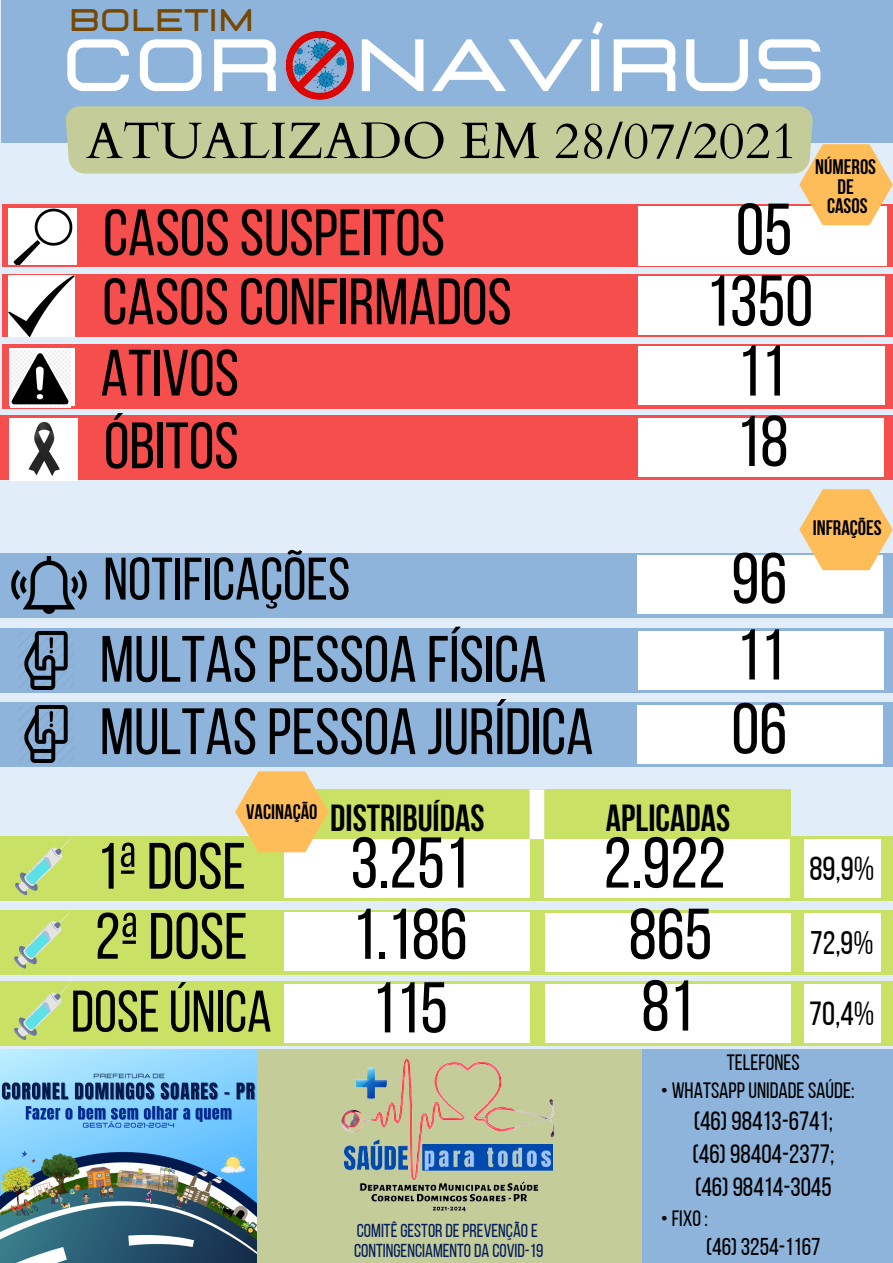
<style>
.page{position:relative;width:893px;height:1263px;background:#e1eefa}
.page>*{position:absolute;margin:0;border:0;box-sizing:border-box;transform-origin:0 0}
.t1{font:700 73.88px "Lastica";color:#fff}
.t2{font:72.9px "Bebas Neue";color:#000}
.t3{font:71.62px "Bebas Neue";color:#000}
.t4{font:65.32px "Bebas Neue";color:#000}
.t5{font:59.85px "Bebas Neue";color:#000}
.t6{font:58.57px "Bebas Neue";color:#000}
.t7{font:51.3px "Cardo";color:#000}
.t8{font:700 37.58px "Bebas Neue";color:#000}
.t9{font:33.38px "Bebas Neue";color:#000}
.t10{font:32.62px "Bebas Neue";color:#000}
.t11{font:700 31.12px "Lastica";color:#764802}
.t12{font:26.4px "Bebas Neue";color:#000}
.t13{font:24.3px "Bebas Neue";color:#000}
.t14{font:22.2px "Bebas Neue";color:#000}
.t15{font:700 20.92px "Bebas Neue";color:#000}
.t16{font:18.75px "Bebas Neue";color:#041d5c}
</style>
<div class="page">
<div style="left:1px;top:0;width:892px;height:142px;background:#8eb4db"></div>
<div style="left:65px;top:106px;width:748px;height:67px;background:#c4cd9a"></div>
<div style="left:2px;top:204px;width:891px;height:63px;background:#f64d4d"></div>
<div style="left:8px;top:208px;width:68px;height:57px;background:#fff"></div>
<img style="left:13px;top:208px;width:60px;height:56px">
<div style="left:638px;top:206px;width:248px;height:59px;background:#fff"></div>
<div style="left:2px;top:344px;width:891px;height:64px;background:#f64d4d"></div>
<div style="left:235px;top:1049px;width:430px;height:214px;background:#c4cd9a"></div>
<div style="left:642px;top:1049px;width:251px;height:214px;background:#8eb4db"></div>
<div style="left:2px;top:274px;width:891px;height:63px;background:#f64d4d"></div>
<div style="left:638px;top:276px;width:247px;height:59px;background:#fff"></div>
<img style="left:8px;top:275px;width:66px;height:62px">
<div style="left:0;top:415px;width:893px;height:65px;background:#f64d4d"></div>
<img style="left:9px;top:418px;width:68px;height:63px">
<div style="left:9px;top:348px;width:65px;height:57px;background:#fff"></div>
<div style="left:638px;top:418px;width:245px;height:59px;background:#fff"></div>
<div style="left:638px;top:346px;width:247px;height:59px;background:#fff"></div>
<img style="left:11px;top:350px;width:59px;height:57px">
<img style="left:1px;top:1049px;width:255px;height:214px">
<img style="left:341px;top:1058px;width:214px;height:154px">
<div style="left:0;top:553px;width:893px;height:64px;background:#8eb4db"></div>
<div style="left:637px;top:555px;width:245px;height:59px;background:#fff"></div>
<div style="left:1px;top:628px;width:892px;height:65px;background:#8eb4db"></div>
<div style="left:639px;top:631px;width:245px;height:59px;background:#fff"></div>
<div style="left:0;top:702px;width:893px;height:64px;background:#8eb4db"></div>
<div style="left:637px;top:705px;width:245px;height:58px;background:#fff"></div>
<img style="left:0;top:556px;width:121px;height:62px">
<img style="left:20px;top:632px;width:51px;height:57px">
<img style="left:22px;top:705px;width:50px;height:58px">
<svg style="left:799px;top:144px;width:94px;height:81px"></svg>
<img style="left:285px;top:31px;width:69px;height:69px">
<svg style="left:799px;top:489px;width:94px;height:81px"></svg>
<div style="left:282px;top:789px;width:509px;height:65px;background:#c9e265"></div>
<div style="left:0;top:836px;width:893px;height:65px;background:#c9e265"></div>
<div style="left:285px;top:839px;width:245px;height:59px;background:#fff"></div>
<div style="left:0;top:910px;width:893px;height:64px;background:#c9e265"></div>
<div style="left:285px;top:912px;width:245px;height:59px;background:#fff"></div>
<svg style="left:15px;top:836px;width:58px;height:59px"></svg>
<svg style="left:14px;top:910px;width:58px;height:58px"></svg>
<div style="left:544px;top:839px;width:245px;height:59px;background:#fff"></div>
<div style="left:545px;top:913px;width:245px;height:59px;background:#fff"></div>
<div style="left:804px;top:839px;width:76px;height:59px;background:#fff"></div>
<div style="left:804px;top:913px;width:76px;height:59px;background:#fff"></div>
<div style="left:0;top:981px;width:893px;height:65px;background:#c9e265"></div>
<div style="left:285px;top:984px;width:245px;height:59px;background:#fff"></div>
<svg style="left:14px;top:981px;width:58px;height:59px"></svg>
<div style="left:545px;top:984px;width:245px;height:59px;background:#fff"></div>
<div style="left:804px;top:984px;width:76px;height:59px;background:#fff"></div>
<svg style="left:235px;top:771px;width:93px;height:81px"></svg>
<div style="left:529px;top:789px;width:15px;height:50px;background:#fff"></div>
<p class="t11" style="left:69px;top:5px;width:187px">BOLETIM</p>
<p class="t1" style="left:62px;top:29px;width:765px">COR NAVÍRUS</p>
<p class="t7" style="left:86px;top:107px;width:712px">ATUALIZADO EM 28/07/2021</p>
<p class="t15" style="left:815px;top:158px;width:62px">NÚMEROS</p>
<p class="t15" style="left:837px;top:178px;width:18px">DE</p>
<p class="t15" style="left:827px;top:198px;width:42px">CASOS</p>
<p class="t4" style="left:103px;top:206px;width:343px">CASOSSUSPEITOS</p>
<p class="t2" style="left:736px;top:200px;width:58px">05</p>
<p class="t3" style="left:705px;top:272px;width:109px">1350</p>
<p class="t4" style="left:102px;top:275px;width:411px">CASOSCONFIRMADOS</p>
<p class="t4" style="left:100px;top:346px;width:140px">ATIVOS</p>
<p class="t3" style="left:737px;top:342px;width:50px">11</p>
<p class="t4" style="left:104px;top:419px;width:136px">ÓBITOS</p>
<p class="t3" style="left:736px;top:412px;width:54px">18</p>
<p class="t5" style="left:103px;top:555px;width:248px">NOTIFICAÇÕES</p>
<p class="t3" style="left:731px;top:549px;width:57px">96</p>
<p class="t4" style="left:100px;top:633px;width:448px">MULTASPESSOA FÍSICA</p>
<p class="t3" style="left:736px;top:626px;width:50px">11</p>
<p class="t4" style="left:100px;top:705px;width:495px">MULTASPESSOA JURÍDICA</p>
<p class="t3" style="left:731px;top:700px;width:57px">06</p>
<p class="t8" style="left:330px;top:803px;width:156px">DISTRIBUÍDAS</p>
<p class="t15" style="left:246px;top:803px;width:73px">VACINAÇÃO</p>
<p class="t8" style="left:606px;top:803px;width:126px">APLICADAS</p>
<p class="t4" style="left:97px;top:840px;width:151px">1ªDOSE</p>
<p class="t3" style="left:350px;top:834px;width:120px">3.251</p>
<p class="t3" style="left:603px;top:834px;width:124px">2.922</p>
<p class="t4" style="left:95px;top:910px;width:154px">2ªDOSE</p>
<p class="t3" style="left:352px;top:905px;width:117px">1.186</p>
<p class="t3" style="left:628px;top:905px;width:85px">865</p>
<p class="t6" style="left:71px;top:988px;width:202px">DOSEÚNICA</p>
<p class="t3" style="left:372px;top:979px;width:78px">115</p>
<p class="t3" style="left:641px;top:977px;width:54px">81</p>
<p class="t15" style="left:813px;top:519px;width:70px">INFRAÇÕES</p>
<p class="t9" style="left:809px;top:855px;width:66px">89,9%</p>
<p class="t10" style="left:810px;top:929px;width:65px">72,9%</p>
<p class="t9" style="left:809px;top:1000px;width:67px">70,4%</p>
<p class="t16" style="left:357px;top:1222px;width:182px">COMITÊGESTORDEPREVENÇÃOE</p>
<p class="t16" style="left:354px;top:1243px;width:191px">CONTINGENCIAMENTODA COVID-19</p>
<p class="t14" style="left:727px;top:1053px;width:74px">TELEFONES</p>
<p class="t14" style="left:661px;top:1081px;width:195px">• WHATSAPPUNIDADESAÚDE:</p>
<p class="t12" style="left:693px;top:1110px;width:141px">(46)98413-6741;</p>
<p class="t12" style="left:692px;top:1143px;width:143px">(46)98404-2377;</p>
<p class="t12" style="left:695px;top:1176px;width:138px">(46)98414-3045</p>
<p class="t14" style="left:661px;top:1209px;width:48px">•FIXO:</p>
<p class="t13" style="left:706px;top:1237px;width:116px">(46)3254-1167</p>
</div>
